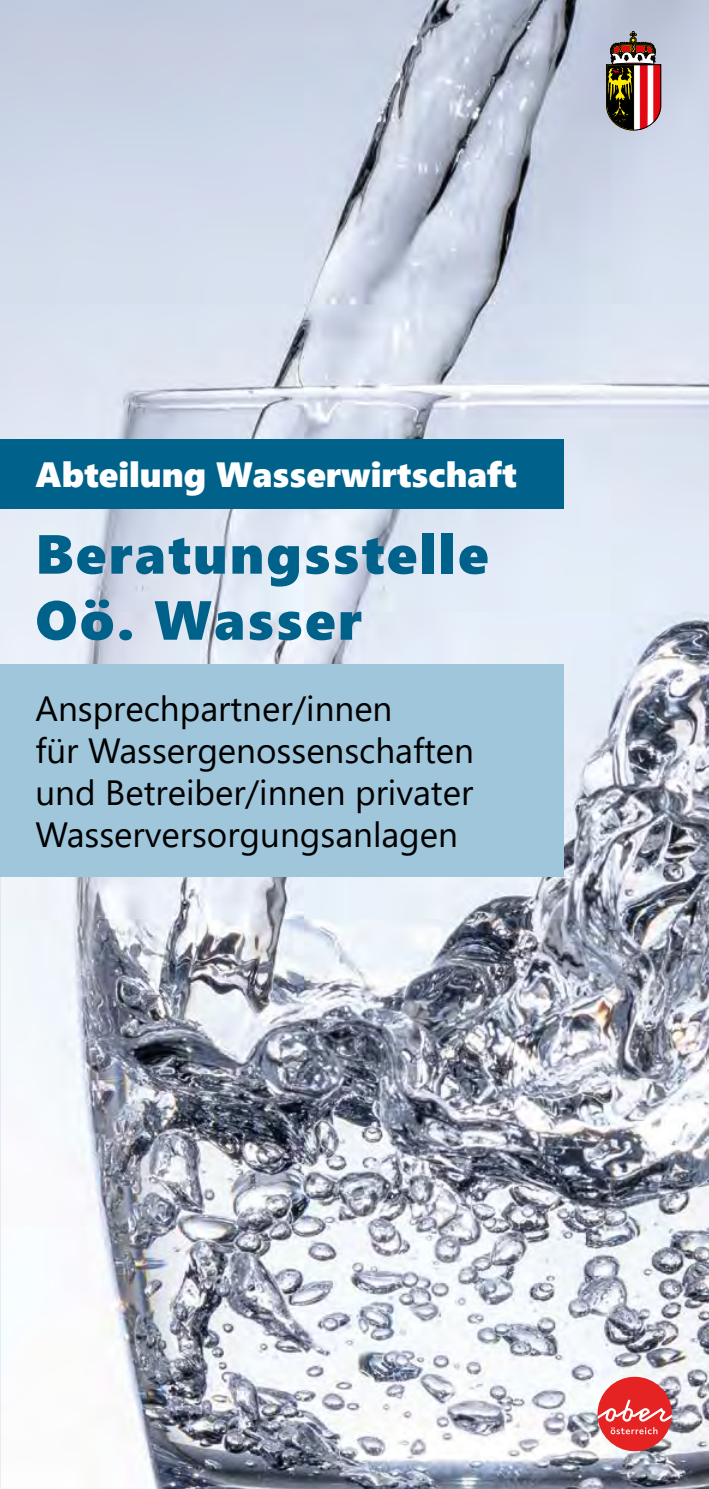
<style>
.page{position:relative;width:709px;height:1489px;background:#fff}
.page>*{position:absolute;margin:0;border:0;box-sizing:border-box;transform-origin:0 0}
.h1_Titel{font:55px "Segoe UI Black";letter-spacing:.04em;color:#00628b}
.h2_Untertitel{font:35px/42px "Segoe UI";color:#000}
.h1_Titel_2{font:35px "Segoe UI Black";color:#fff}
</style>
<div class="page">
<img style="left:0;top:0;width:709px;height:1488px">
<div style="left:0;top:664px;width:563px;height:213px;background:#a0c6dc"></div>
<div style="left:597px;top:1376px;width:75px;height:74px;background:#e52322;border-radius:50%"></div>
<svg style="left:597px;top:1399px;width:75px;height:35px"></svg>
<svg style="left:606px;top:31px;width:55px;height:99px;background:#90675b"></svg>
<div style="left:0;top:439px;width:563px;height:69px;background:#00628b"></div>
<img style="left:0;top:193px;width:1px;height:579px">
<h1 class="h1_Titel_2" style="left:35px;top:449px;width:483px">Abteilung Wasserwirtschaft</h1>
<h1 class="h1_Titel" style="left:35px;top:514px;width:455px">Beratungsstelle</h1>
<h1 class="h1_Titel" style="left:35px;top:580px;width:328px">Oö. Wasser</h1>
<h2 class="h2_Untertitel" style="left:35px;top:684px;width:440px">Ansprechpartner/innen<br>für Wassergenossenschaften und Betreiber/innen privater<br>Wasserversorgungsanlagen</h2>
</div>
